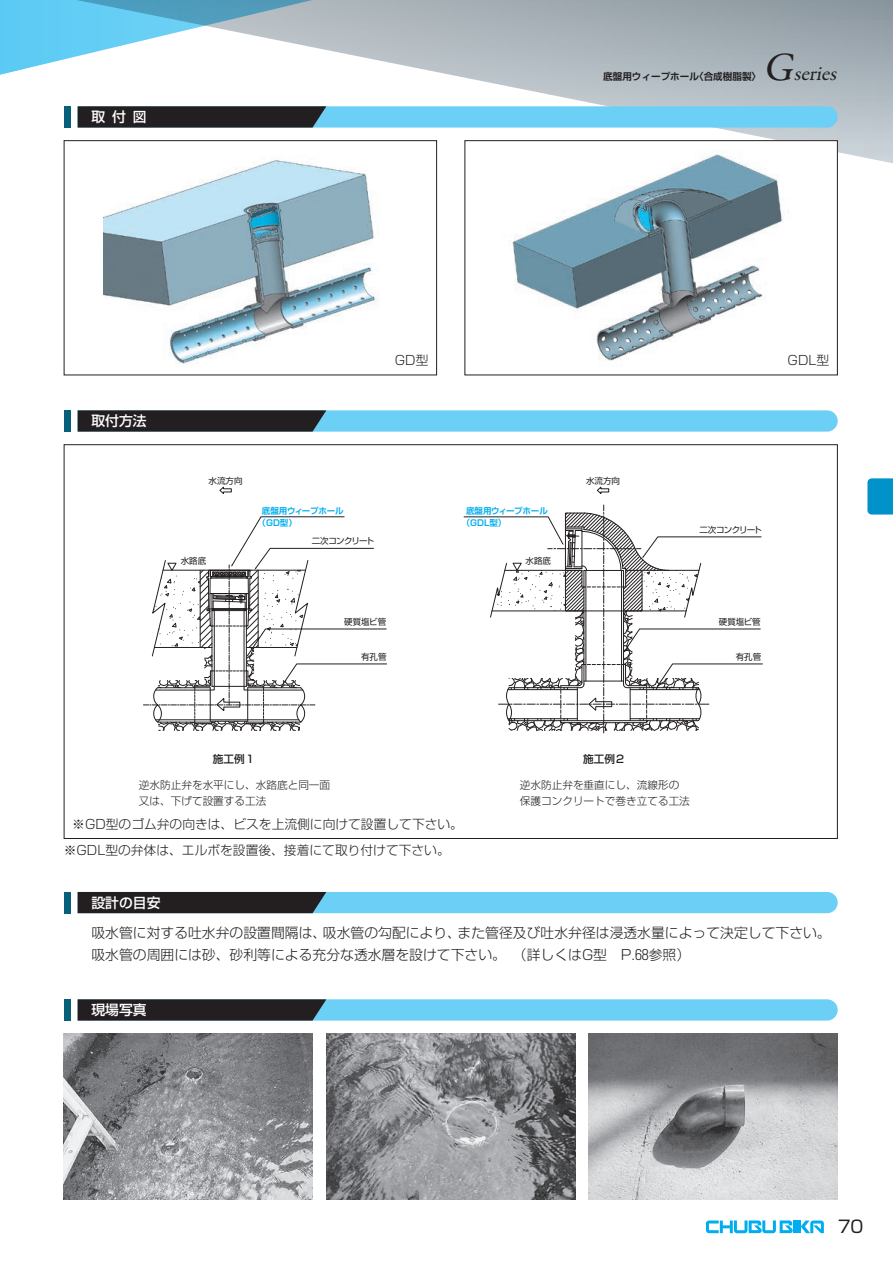
<style>
.page{position:relative;width:893px;height:1263px;background:#fff}
.page>*{position:absolute;margin:0;border:0;box-sizing:border-box;transform-origin:0 0}
.t1{font:italic 21.3px "Garamond Premr Pro";color:#231f20}
.t2{font:16.95px "Shin Go Pro";color:#231f20}
.t3{font:300 13.8px/22.4px "Shin Go Pro";color:#231f20}
.t4{font:500 13.8px "Shin Go Pro";color:#fff}
.t5{font:300 12.75px "Shin Go Pro";color:#231f20}
.t6{font:300 10.65px/15.9px "Shin Go Pro";color:#231f20}
.t7{font:500 10.65px "Shin Go Pro";color:#231f20}
.t8{font:700 9.6px "Shin Go Pro De";color:#231f20}
.t9{font:700 8.55px/12.8px "Shin Go Pro De";letter-spacing:-.015em;color:#00aeef}
.t10{font:8.55px "Shin Go Pro";color:#231f20}
.t11{font:8.55px "Shin Go Pro";letter-spacing:-.08em;color:#231f20}
.s1{font-size:40.35px}
</style>
<div class="page">
<svg style="left:63px;top:0;width:830px;height:166px"></svg>
<svg style="left:706px;top:1220px;width:118px;height:13px"></svg>
<svg style="left:22px;top:0;width:344px;height:75px"></svg>
<div style="left:0;top:0;width:22px;height:75px;background:#5bcaf4"></div>
<div style="left:64px;top:106px;width:7px;height:22px;background:#085f79"></div>
<svg style="left:78px;top:106px;width:760px;height:22px;background:#5899b3"></svg>
<div style="left:465px;top:141px;width:372px;height:234px;background:#fff"></div>
<img style="left:510px;top:154px;width:279px;height:207px">
<div style="left:465px;top:140px;width:373px;height:235px;border:1px solid #231f20"></div>
<div style="left:64px;top:141px;width:373px;height:234px;background:#fff"></div>
<img style="left:104px;top:159px;width:275px;height:205px">
<div style="left:64px;top:140px;width:373px;height:235px;border:1px solid #231f20"></div>
<div style="left:64px;top:892px;width:7px;height:21px;background:#085f79"></div>
<svg style="left:78px;top:892px;width:760px;height:21px;background:#5497b2"></svg>
<img style="left:64px;top:1033px;width:249px;height:166px">
<img style="left:326px;top:1033px;width:249px;height:166px">
<img style="left:589px;top:1033px;width:249px;height:166px">
<svg style="left:464px;top:505px;width:299px;height:228px"></svg>
<svg style="left:597px;top:487px;width:12px;height:7px"></svg>
<svg style="left:220px;top:487px;width:12px;height:7px"></svg>
<svg style="left:143px;top:517px;width:244px;height:214px"></svg>
<div style="left:64px;top:410px;width:7px;height:22px;background:#085f79"></div>
<svg style="left:78px;top:410px;width:760px;height:22px;background:#5899b4"></svg>
<div style="left:64px;top:999px;width:7px;height:21px;background:#085f79"></div>
<svg style="left:78px;top:999px;width:760px;height:21px;background:#5698b3"></svg>
<svg style="left:867px;top:478px;width:26px;height:36px"></svg>
<p class="t4" style="left:91px;top:106px;width:57px">取 付 図</p>
<h1 class="t1" style="left:764px;top:61px;width:79px"><span class="s1">G</span>series</h1>
<p class="t8" style="left:603px;top:69px;width:164px">底盤用ウィープホール〈合成樹脂製〉　</p>
<p class="t4" style="left:91px;top:410px;width:57px">取付方法</p>
<p class="t5" style="left:395px;top:350px;width:35px">GD型</p>
<p class="t5" style="left:788px;top:350px;width:43px">GDL型</p>
<p class="t10" style="left:209px;top:473px;width:36px">水流方向</p>
<p class="t10" style="left:586px;top:473px;width:36px">水流方向</p>
<p class="t9" style="left:258px;top:503px;width:88px;text-indent:4px">底盤用ウィープホール（GD型）</p>
<p class="t9" style="left:462px;top:503px;width:88px;text-indent:4px">底盤用ウィープホール（GDL型）</p>
<p class="t10" style="left:525px;top:554px;width:27px">水路底</p>
<p class="t11" style="left:312px;top:534px;width:64px">二次コンクリート</p>
<p class="t10" style="left:181px;top:554px;width:27px">水路底</p>
<p class="t11" style="left:699px;top:522px;width:64px">二次コンクリート</p>
<p class="t10" style="left:344px;top:614px;width:43px">硬質塩ビ管</p>
<p class="t10" style="left:719px;top:614px;width:43px">硬質塩ビ管</p>
<p class="t10" style="left:361px;top:649px;width:27px">有孔管</p>
<p class="t10" style="left:736px;top:649px;width:27px">有孔管</p>
<p class="t7" style="left:213px;top:750px;width:44px">施工例１</p>
<p class="t7" style="left:583px;top:750px;width:44px">施工例２</p>
<p class="t6" style="left:139px;top:776px;width:193px">逆水防止弁を水平にし、水路底と同一面又は、下げて設置する工法</p>
<p class="t6" style="left:520px;top:776px;width:172px">逆水防止弁を垂直にし、流線形の保護コンクリートで巻き立てる工法</p>
<p class="t5" style="left:72px;top:813px;width:392px">※GD型のゴム弁の向きは、ビスを上流側に向けて設置して下さい。</p>
<p class="t5" style="left:64px;top:840px;width:387px">※GDL型の弁体は、エルボを設置後、接着にて取り付けて下さい。</p>
<p class="t4" style="left:91px;top:891px;width:71px">設計の目安</p>
<p class="t3" style="left:91px;top:920px;width:741px">吸水管に対する吐水弁の設置間隔は、吸水管の勾配により、また管径及び吐水弁径は浸透水量によって決定して下さい。吸水管の周囲には砂、砂利等による充分な透水層を設けて下さい。　（詳しくはG型　P.68参照）</p>
<p class="t4" style="left:91px;top:999px;width:57px">現場写真</p>
<p class="t2" style="left:838px;top:1213px;width:27px">70</p>
</div>
